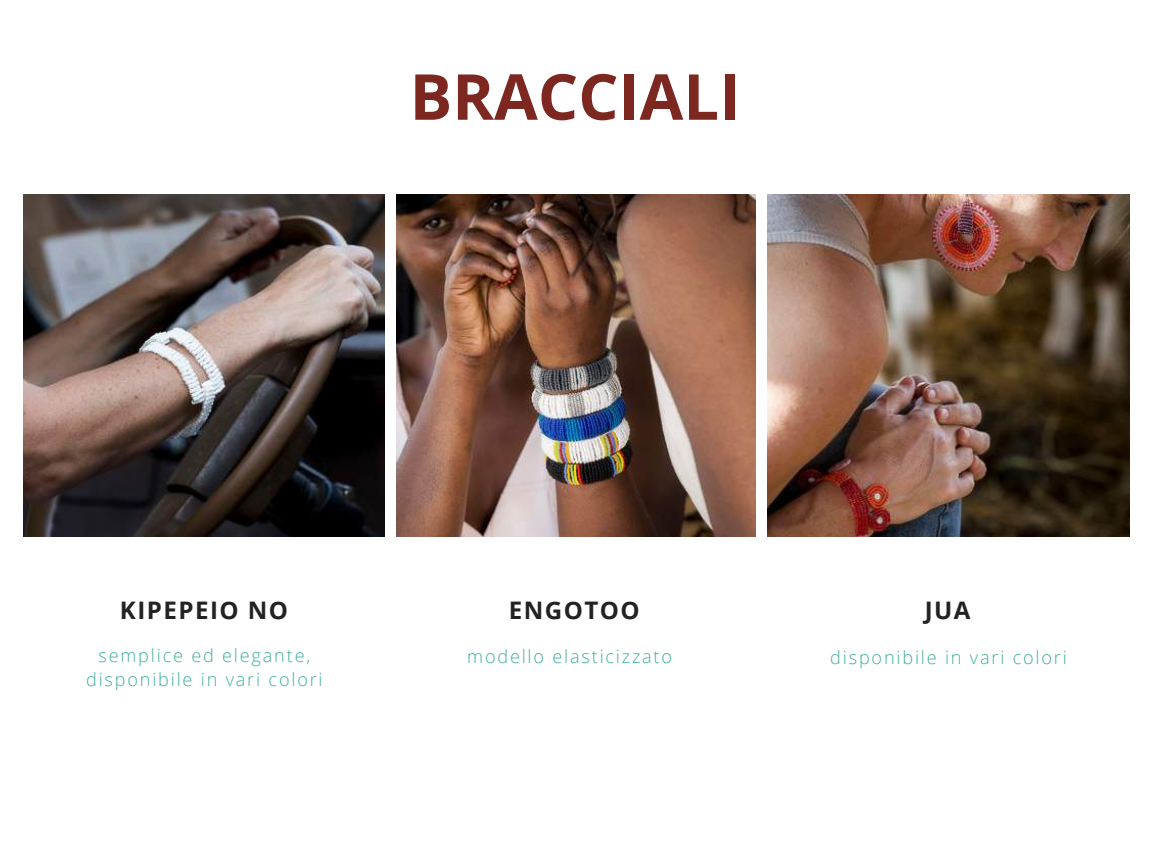
<style>
.page{position:relative;width:1152px;height:864px;background:#fff}
.page>*{position:absolute;margin:0;border:0;box-sizing:border-box;transform-origin:0 0}
.t1{font:700 63.45px "Open Sans";color:#7d2721}
.t2{font:700 24.15px "Open Sans";letter-spacing:.06em;color:#222}
.t3{font:300 18.15px/24.8px "Open Sans";letter-spacing:.1em;color:#41ae9f;text-align:center}
</style>
<div class="page">
<img style="left:24px;top:195px;width:361px;height:342px">
<img style="left:396px;top:195px;width:360px;height:342px">
<img style="left:767px;top:195px;width:363px;height:342px">
<h1 class="t1" style="left:410px;top:52px;width:332px">BRACCIALI</h1>
<h2 class="t2" style="left:120px;top:593px;width:170px">KIPEPEIO NO</h2>
<p class="t3" style="left:86px;top:642px;width:238px">semplice ed elegante, disponibile in vari colori</p>
<h2 class="t2" style="left:509px;top:593px;width:132px">ENGOTOO</h2>
<p class="t3" style="left:467px;top:643px;width:206px">modello elasticizzato</p>
<h2 class="t2" style="left:925px;top:593px;width:47px">JUA</h2>
<p class="t3" style="left:830px;top:644px;width:238px">disponibile in vari colori</p>
</div>
